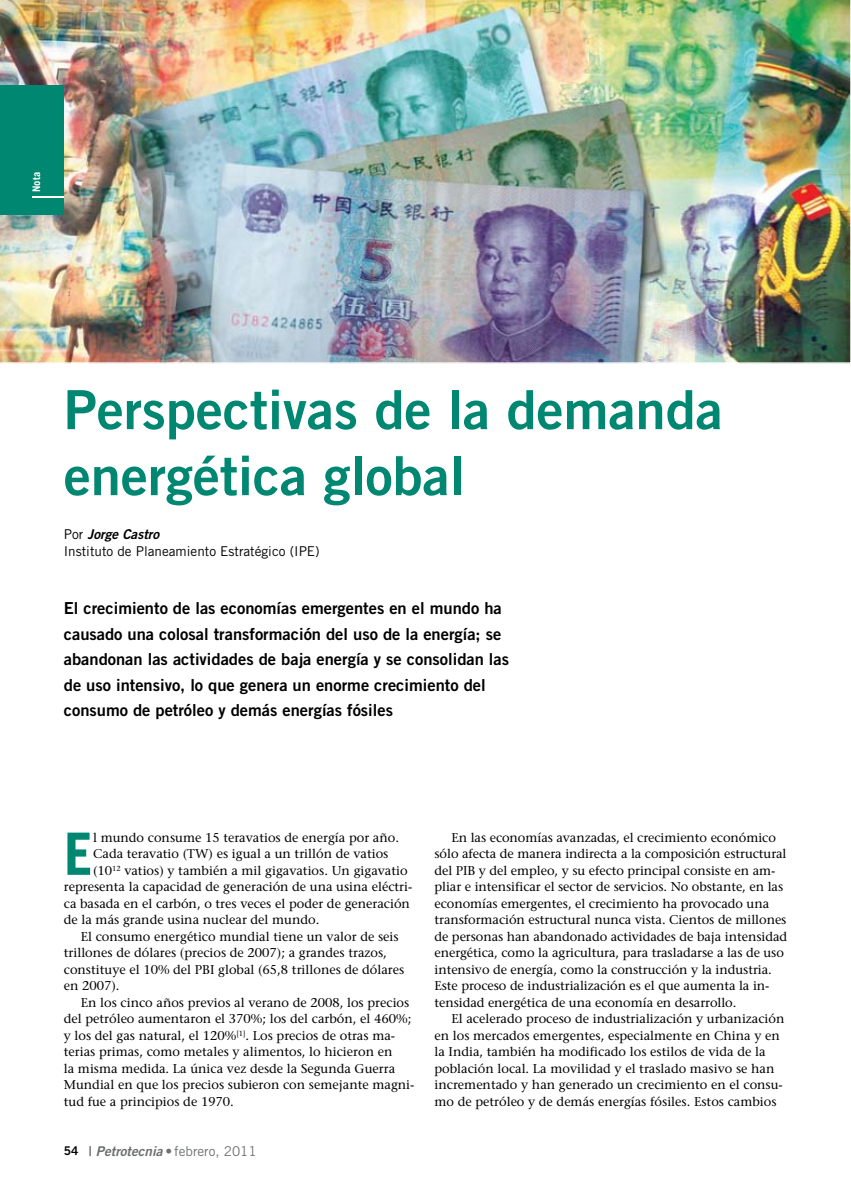
<style>
.page{position:relative;width:851px;height:1191px;background:#fff}
.page>*{position:absolute;margin:0;border:0;box-sizing:border-box;transform-origin:0 0}
.t1{font:700 58.5px "Trade Gothic";color:#008772}
.t2{font:54px/66px "Trade Gothic Bold Two";color:#008772}
.t3{font:16.5px/25.5px "Trade Gothic Bold Two";color:#000}
.t4{font:13.5px "Trade Gothic";color:#000}
.t5{font:13.5px "Trade Gothic";color:#6d6f71}
.t6{font:italic 13.5px "Trade Gothic Bold Two";color:#000}
.t7{font:12.75px/16.5px "Stone Serif";color:#000}
.t8{font:700 10.5px "Trade Gothic";color:#fff}
.s1{font-family:"Trade Gothic";font-style:normal}
.s2{font-family:"Trade Gothic Bold Two";font-size:12px;color:#000}
.s3{font-family:"Trade Gothic Bold Two"}
.s4{font-family:"Trade Gothic Bold Two";font-style:italic}
</style>
<div class="page">
<img style="left:0;top:0;width:850px;height:364px">
<div style="left:0;top:85px;width:64px;height:129px;background:#008772"></div>
<hr style="left:32px;top:197px;width:32px;height:1px;background:#fff">
<p class="t8" style="left:30px;top:192px;width:21px;rotate:-90deg">Nota</p>
<h2 class="t2" style="left:64px;top:376px;width:660px">Perspectivas de la demanda energética global</h2>
<p class="t6" style="left:64px;top:526px;width:97px"><span class="s1">Por</span> Jorge Castro</p>
<p class="t4" style="left:64px;top:542px;width:257px">Instituto de Planeamiento Estratégico (IPE)</p>
<p class="t3" style="left:64px;top:595px;width:447px">El crecimiento de las economías emergentes en el mundo ha causado una colosal transformación del uso de la energía; se abandonan las actividades de baja energía y se consolidan las de uso intensivo, lo que genera un enorme crecimiento del consumo de petróleo y demás energías fósiles</p>
<h1 class="t1" style="left:64px;top:818px;width:31px">E</h1>
<p class="t7" style="left:93px;top:829px;width:307px">l mundo consume 15 teravatios de energía por año.</p>
<p class="t7" style="left:93px;top:845px;width:297px">Cada teravatio (TW) es igual a un trillón de vatios</p>
<p class="t7" style="left:93px;top:862px;width:316px">(10<sup>12</sup> vatios) y también a mil gigavatios. Un gigavatio</p>
<p class="t7" style="left:64px;top:878px;width:350px">representa la capacidad de generación de una usina eléctri-</p>
<p class="t7" style="left:64px;top:895px;width:347px">ca basada en el carbón, o tres veces el poder de generación</p>
<p class="t7" style="left:64px;top:911px;width:257px">de la más grande usina nuclear del mundo.</p>
<p class="t7" style="left:81px;top:928px;width:319px">El consumo energético mundial tiene un valor de seis</p>
<p class="t7" style="left:64px;top:944px;width:324px">trillones de dólares (precios de 2007); a grandes trazos,</p>
<p class="t7" style="left:64px;top:961px;width:342px">constituye el 10% del PBI global (65,8 trillones de dólares</p>
<p class="t7" style="left:64px;top:977px;width:57px">en 2007).</p>
<p class="t7" style="left:81px;top:994px;width:330px">En los cinco años previos al verano de 2008, los precios</p>
<p class="t7" style="left:64px;top:1010px;width:349px">del petróleo aumentaron el 370%; los del carbón, el 460%;</p>
<p class="t7" style="left:64px;top:1027px;width:333px">y los del gas natural, el 120%<sup>[1]</sup>. Los precios de otras ma-</p>
<p class="t7" style="left:64px;top:1043px;width:330px">terias primas, como metales y alimentos, lo hicieron en</p>
<p class="t7" style="left:64px;top:1060px;width:333px">la misma medida. La única vez desde la Segunda Guerra</p>
<p class="t7" style="left:64px;top:1076px;width:352px">Mundial en que los precios subieron con semejante magni-</p>
<p class="t7" style="left:64px;top:1093px;width:172px">tud fue a principios de 1970.</p>
<p class="t5" style="left:64px;top:1142px;width:194px"><span class="s2">54</span> <span class="s3">|</span> <span class="s4">Petrotecnia</span> <span class="s3">•</span> febrero, 2011</p>
<p class="t7" style="left:434px;top:829px;width:354px;text-indent:17px">En las economías avanzadas, el crecimiento económico sólo afecta de manera indirecta a la composición estructural del PIB y del empleo, y su efecto principal consiste en am&shy;pliar e intensificar el sector de servicios. No obstante, en las economías emergentes, el crecimiento ha provocado una transformación estructural nunca vista. Cientos de millones de personas han abandonado actividades de baja intensidad energética, como la agricultura, para trasladarse a las de uso intensivo de energía, como la construcción y la industria.<br>Este proceso de industrialización es el que aumenta la in&shy;tensidad energética de una economía en desarrollo.</p>
<p class="t7" style="left:434px;top:1010px;width:351px;text-indent:17px">El acelerado proceso de industrialización y urbanización en los mercados emergentes, especialmente en China y en la India, también ha modificado los estilos de vida de la población local. La movilidad y el traslado masivo se han incrementado y han generado un crecimiento en el consu&shy;mo de petróleo y de demás energías fósiles. Estos cambios</p>
</div>
